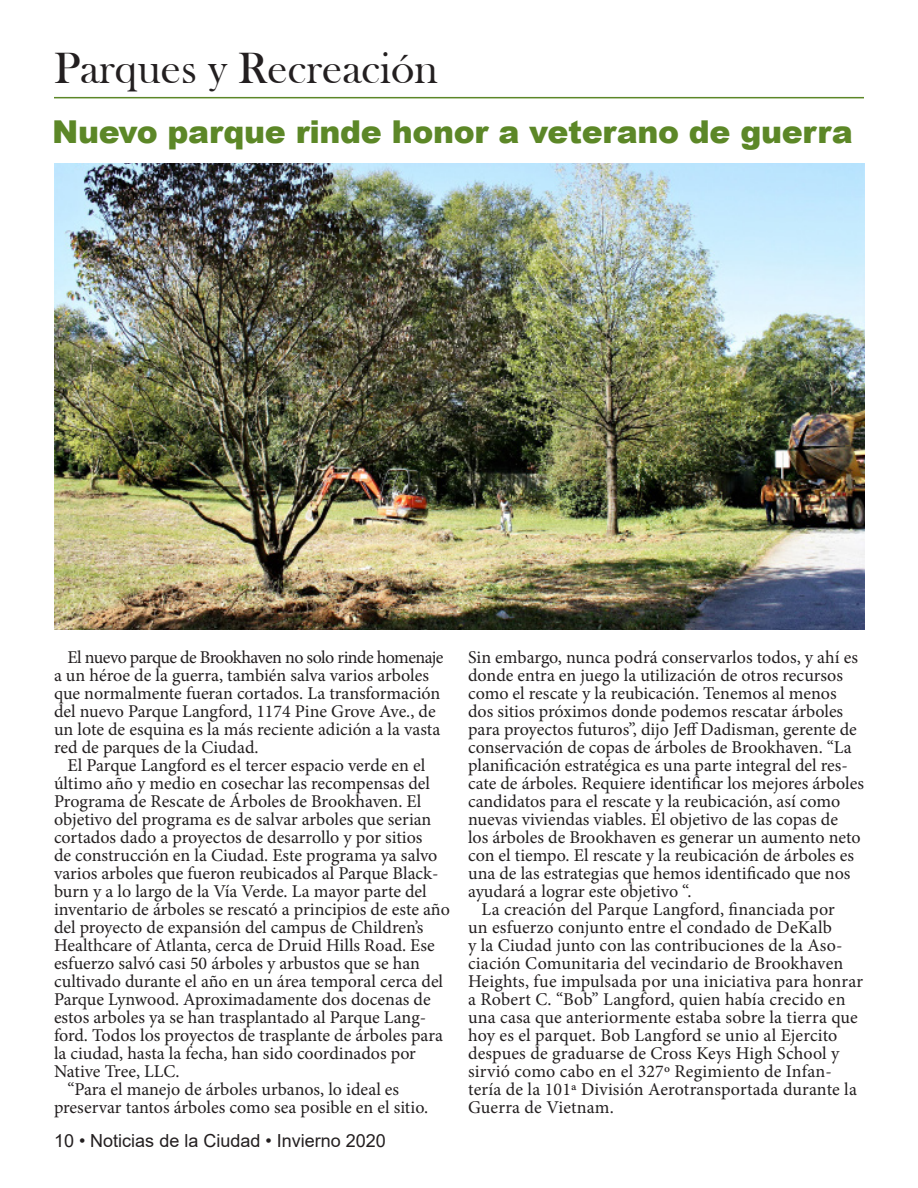
<style>
.page{position:relative;width:918px;height:1188px;background:#fff}
.page>*{position:absolute;margin:0;border:0;box-sizing:border-box;transform-origin:0 0}
.t1{font:45px "Bask Old Face";color:#231f20}
.t2{font:900 31.5px "Arial";letter-spacing:-.01em;color:#5c8727}
.t3{font:18px/18px "Minion Pro";color:#231f20}
.t4{font:18px "Arial";color:#231f20}
</style>
<div class="page">
<hr style="left:54px;top:97px;width:810px;height:1px;background:#5c8727">
<img style="left:54px;top:163px;width:810px;height:467px">
<p class="t1" style="left:54px;top:44px;width:385px">Parques y Recreación</p>
<p class="t2" style="left:52px;top:109px;width:802px">Nuevo parque rinde honor a veterano de guerra</p>
<p class="t3" style="left:54px;top:648px;width:391px;text-indent:14px">El nuevo parque de Brookhaven no solo rinde homenaje a un héroe de la guerra, también salva varios arboles que normalmente fueran cortados. La transformación del nuevo Parque Langford, 1174 Pine Grove Ave., de un lote de esquina es la más reciente adición a la vasta red de parques de la Ciudad.</p>
<p class="t3" style="left:54px;top:756px;width:397px;text-indent:14px">El Parque Langford es el tercer espacio verde en el último año y medio en cosechar las recompensas del Programa de Rescate de Árboles de Brookhaven. El objetivo del programa es de salvar arboles que serian cortados dado a proyectos de desarrollo y por sitios<br>de construcción en la Ciudad. Este programa ya salvo varios arboles que fueron reubicados al Parque Black&shy;burn y a lo largo de la Vía Verde. La mayor parte del inventario de árboles se rescató a principios de este año del proyecto de expansión del campus de Children’s Healthcare of Atlanta, cerca de Druid Hills Road. Ese esfuerzo salvó casi 50 árboles y arbustos que se han cultivado durante el año en un área temporal cerca del Parque Lynwood. Aproximadamente dos docenas de estos arboles ya se han trasplantado al Parque Lang&shy;ford. Todos los proyectos de trasplante de árboles para la ciudad, hasta la fecha, han sido coordinados por Native Tree, LLC.</p>
<p class="t3" style="left:54px;top:1080px;width:376px;text-indent:14px">“Para el manejo de árboles urbanos, lo ideal es preservar tantos árboles como sea posible en el sitio.</p>
<p class="t4" style="left:54px;top:1128px;width:333px">10 • Noticias de la Ciudad • Invierno 2020</p>
<p class="t3" style="left:468px;top:648px;width:398px">Sin embargo, nunca podrá conservarlos todos, y ahí es donde entra en juego la utilización de otros recursos como el rescate y la reubicación. Tenemos al menos dos sitios próximos donde podemos rescatar árboles para proyectos futuros”, dijo Jeff Dadisman, gerente de conservación de copas de árboles de Brookhaven. “La planificación estratégica es una parte integral del res&shy;cate de árboles. Requiere identificar los mejores árboles candidatos para el rescate y la reubicación, así como nuevas viviendas viables. El objetivo de las copas de<br>los árboles de Brookhaven es generar un aumento neto con el tiempo. El rescate y la reubicación de árboles es una de las estrategias que hemos identificado que nos ayudará a lograr este objetivo “.</p>
<p class="t3" style="left:468px;top:900px;width:396px;text-indent:14px">La creación del Parque Langford, financiada por<br>un esfuerzo conjunto entre el condado de DeKalb<br>y la Ciudad junto con las contribuciones de la Aso&shy;ciación Comunitaria del vecindario de Brookhaven Heights, fue impulsada por una iniciativa para honrar a Robert C. “Bob” Langford, quien había crecido en una casa que anteriormente estaba sobre la tierra que hoy es el parquet. Bob Langford se unio al Ejercito despues de graduarse de Cross Keys High School y sirvió como cabo en el 327º Regimiento de Infan&shy;tería de la 101ª División Aerotransportada durante la Guerra de Vietnam.</p>
</div>
